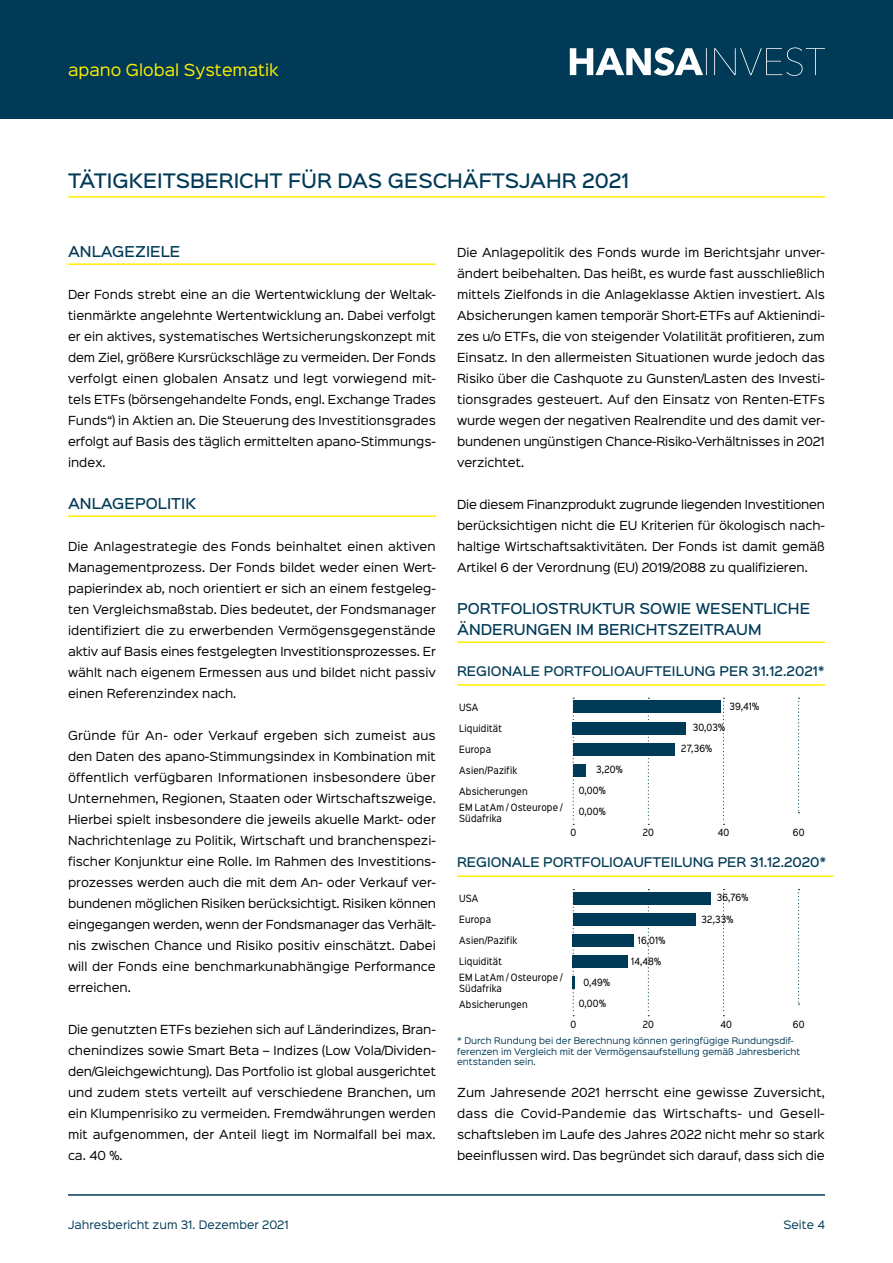
<style>
.page{position:relative;width:893px;height:1263px;background:#fff}
.page>*{position:absolute;margin:0;border:0;box-sizing:border-box;transform-origin:0 0}
.t1{font:500 18px "Sinkin Sans 500";color:#003a56}
.t2{font:15px "Sinkin Sans 400";color:#ffed00}
.t3{font:500 13.5px/21px "Sinkin Sans 500";color:#003a56}
.t4{font:500 12px "Sinkin Sans 500";letter-spacing:-.005em;color:#003a56}
.t5{font:11.25px/21px "Sinkin Sans 400";letter-spacing:-.005em;color:#000;text-align:justify}
.t6{font:10.5px "Sinkin Sans 400";color:#003a56}
.t7{font:9px/15.8px "Sinkin Sans Narrow W01 400 Rg";letter-spacing:.025em;color:#000}
.t8{font:8.25px/10.5px "Sinkin Sans 400";color:#003a56}
</style>
<div class="page">
<div style="left:0;top:0;width:893px;height:119px;background:#003a56"></div>
<svg style="left:570px;top:47px;width:255px;height:29px"></svg>
<hr style="left:68px;top:1194px;width:757px;height:2px;background:#003a56">
<hr style="left:68px;top:263px;width:368px;height:2px;background:#ffed00">
<hr style="left:68px;top:515px;width:368px;height:2px;background:#ffed00">
<hr style="left:457px;top:641px;width:368px;height:2px;background:#ffed00">
<hr style="left:68px;top:196px;width:757px;height:2px;background:#ffed00">
<svg style="left:798px;top:698px;width:2px;height:115px"></svg>
<svg style="left:648px;top:698px;width:1px;height:127px"></svg>
<svg style="left:723px;top:698px;width:1px;height:127px"></svg>
<hr style="left:457px;top:684px;width:368px;height:2px;background:#ffed00">
<div style="left:573px;top:700px;width:148px;height:13px;background:#003a56"></div>
<div style="left:573px;top:722px;width:113px;height:12px;background:#003a56"></div>
<div style="left:573px;top:743px;width:102px;height:12px;background:#003a56"></div>
<div style="left:573px;top:764px;width:12px;height:13px;background:#003a56"></div>
<svg style="left:573px;top:698px;width:1px;height:127px"></svg>
<svg style="left:798px;top:889px;width:2px;height:116px"></svg>
<svg style="left:648px;top:889px;width:1px;height:127px"></svg>
<svg style="left:723px;top:889px;width:1px;height:127px"></svg>
<hr style="left:457px;top:875px;width:376px;height:2px;background:#ffed00">
<div style="left:573px;top:892px;width:138px;height:13px;background:#003a56"></div>
<div style="left:573px;top:913px;width:122px;height:13px;background:#003a56"></div>
<div style="left:573px;top:934px;width:61px;height:13px;background:#003a56"></div>
<div style="left:573px;top:955px;width:55px;height:13px;background:#003a56"></div>
<svg style="left:573px;top:889px;width:2px;height:127px"></svg>
<h2 class="t2" style="left:68px;top:57px;width:212px">apano Global Systematik</h2>
<h1 class="t1" style="left:68px;top:165px;width:563px">TÄTIGKEITSBERICHT FÜR DAS GESCHÄFTSJAHR 2021</h1>
<p class="t3" style="left:68px;top:240px;width:114px">ANLAGEZIELE</p>
<p class="t5" style="left:68px;top:283px;width:369px">Der Fonds strebt eine an die Wertentwicklung der Weltak&shy;tienmärkte angelehnte Wertentwicklung an. Dabei verfolgt er ein aktives, systematisches Wertsicherungskonzept mit dem Ziel, größere Kursrückschläge zu vermeiden. Der Fonds verfolgt einen globalen Ansatz und legt vorwiegend mit&shy;tels ETFs (börsengehandelte Fonds, engl. Exchange Trades Funds“) in Aktien an. Die Steuerung des Investitionsgrades erfolgt auf Basis des täglich ermittelten apano-Stimmungs&shy;index.</p>
<p class="t3" style="left:68px;top:492px;width:130px">ANLAGEPOLITIK</p>
<p class="t5" style="left:68px;top:535px;width:369px">Die Anlagestrategie des Fonds beinhaltet einen aktiven Managementprozess. Der Fonds bildet weder einen Wert&shy;papierindex ab, noch orientiert er sich an einem festgeleg&shy;ten Vergleichsmaßstab. Dies bedeutet, der Fondsmanager identifiziert die zu erwerbenden Vermögensgegenstände aktiv auf Basis eines festgelegten Investitionsprozesses. Er wählt nach eigenem Ermessen aus und bildet nicht passiv einen Referenzindex nach.</p>
<p class="t5" style="left:68px;top:724px;width:369px">Gründe für An- oder Verkauf ergeben sich zumeist aus den Daten des apano-Stimmungsindex in Kombination mit öffentlich verfügbaren Informationen insbesondere über Unternehmen, Regionen, Staaten oder Wirtschaftszweige.<br>Hierbei spielt insbesondere die jeweils akuelle Markt- oder Nachrichtenlage zu Politik, Wirtschaft und branchenspezi&shy;fischer Konjunktur eine Rolle. Im Rahmen des Investitions&shy;prozesses werden auch die mit dem An- oder Verkauf ver&shy;bundenen möglichen Risiken berücksichtigt. Risiken können eingegangen werden, wenn der Fondsmanager das Verhält&shy;nis zwischen Chance und Risiko positiv einschätzt. Dabei will der Fonds eine benchmarkunabhängige Performance erreichen.</p>
<p class="t5" style="left:68px;top:1018px;width:369px">Die genutzten ETFs beziehen sich auf Länderindizes, Bran&shy;chenindizes sowie Smart Beta – Indizes (Low Vola/Dividen&shy;den/Gleichgewichtung). Das Portfolio ist global ausgerichtet und zudem stets verteilt auf verschiedene Branchen, um ein Klumpenrisiko zu vermeiden. Fremdwährungen werden mit aufgenommen, der Anteil liegt im Normalfall bei max. ca. 40 %.</p>
<p class="t5" style="left:457px;top:241px;width:369px">Die Anlagepolitik des Fonds wurde im Berichtsjahr unver&shy;ändert beibehalten. Das heißt, es wurde fast ausschließlich mittels Zielfonds in die Anlageklasse Aktien investiert. Als Absicherungen kamen temporär Short-ETFs auf Aktienindi&shy;zes u/o ETFs, die von steigender Volatilität profitieren, zum Einsatz. In den allermeisten Situationen wurde jedoch das Risiko über die Cashquote zu Gunsten/Lasten des Investi&shy;tionsgrades gesteuert. Auf den Einsatz von Renten-ETFs wurde wegen der negativen Realrendite und des damit ver&shy;bundenen ungünstigen Chance-Risiko-Verhältnisses in 2021 verzichtet.</p>
<p class="t5" style="left:457px;top:493px;width:369px">Die diesem Finanzprodukt zugrunde liegenden Investitionen berücksichtigen nicht die EU Kriterien für ökologisch nach&shy;haltige Wirtschaftsaktivitäten. Der Fonds ist damit gemäß Artikel 6 der Verordnung (EU) 2019/2088 zu qualifizieren.</p>
<p class="t3" style="left:457px;top:597px;width:355px">PORTFOLIOSTRUKTUR SOWIE WESENTLICHE<br>ÄNDERUNGEN IM BERICHTSZEITRAUM</p>
<p class="t4" style="left:457px;top:660px;width:369px">REGIONALE PORTFOLIOAUFTEILUNG PER 31.12.2021*</p>
<p class="t7" style="left:459px;top:699px;width:21px">USA</p>
<p class="t7" style="left:459px;top:720px;width:44px">Liquidität</p>
<p class="t7" style="left:459px;top:741px;width:33px">Europa</p>
<p class="t7" style="left:459px;top:762px;width:59px">Asien/Pazifik</p>
<p class="t7" style="left:459px;top:783px;width:105px">Absicherungen<br>EM LatAm / Osteurope /</p>
<p class="t7" style="left:459px;top:810px;width:44px">Südafrika</p>
<p class="t7" style="left:729px;top:698px;width:31px">39,41%</p>
<p class="t7" style="left:693px;top:719px;width:34px">30,03%</p>
<p class="t7" style="left:681px;top:740px;width:33px">27,36%</p>
<p class="t7" style="left:596px;top:761px;width:28px">3,20%</p>
<p class="t7" style="left:579px;top:782px;width:29px">0,00%</p>
<p class="t7" style="left:579px;top:803px;width:29px">0,00%</p>
<p class="t7" style="left:570px;top:824px;width:7px">0</p>
<p class="t7" style="left:643px;top:824px;width:13px">20</p>
<p class="t7" style="left:718px;top:824px;width:13px">40</p>
<p class="t7" style="left:793px;top:824px;width:13px">60</p>
<p class="t4" style="left:457px;top:852px;width:371px">REGIONALE PORTFOLIOAUFTEILUNG PER 31.12.2020*</p>
<p class="t7" style="left:459px;top:890px;width:21px">USA</p>
<p class="t7" style="left:459px;top:911px;width:33px">Europa</p>
<p class="t7" style="left:459px;top:932px;width:59px">Asien/Pazifik</p>
<p class="t7" style="left:459px;top:953px;width:105px">Liquidität<br>EM LatAm / Osteurope /</p>
<p class="t7" style="left:459px;top:980px;width:70px">Südafrika<br>Absicherungen</p>
<p class="t7" style="left:717px;top:889px;width:33px">36,76%</p>
<p class="t7" style="left:702px;top:911px;width:33px">32,33%</p>
<p class="t7" style="left:638px;top:932px;width:29px">16,01%</p>
<p class="t7" style="left:631px;top:953px;width:32px">14,48%</p>
<p class="t7" style="left:583px;top:974px;width:28px">0,49%</p>
<p class="t7" style="left:579px;top:995px;width:29px">0,00%</p>
<p class="t7" style="left:570px;top:1016px;width:7px">0</p>
<p class="t7" style="left:643px;top:1016px;width:13px">20</p>
<p class="t7" style="left:720px;top:1016px;width:13px">40</p>
<p class="t7" style="left:793px;top:1016px;width:13px">60</p>
<p class="t8" style="left:457px;top:1035px;width:345px">* Durch Rundung bei der Berechnung können geringfügige Rundungsdif&shy;ferenzen im Vergleich mit der Vermögensaufstellung gemäß Jahresbericht entstanden sein.</p>
<p class="t5" style="left:457px;top:1081px;width:370px">Zum Jahresende 2021 herrscht eine gewisse Zuversicht, dass die Covid-Pandemie das Wirtschafts- und Gesell&shy;schaftsleben im Laufe des Jahres 2022 nicht mehr so stark beeinflussen wird. Das begründet sich darauf, dass sich die</p>
<p class="t6" style="left:68px;top:1216px;width:222px">Jahresbericht zum 31. Dezember 2021</p>
<p class="t6" style="left:783px;top:1216px;width:43px">Seite 4</p>
</div>
